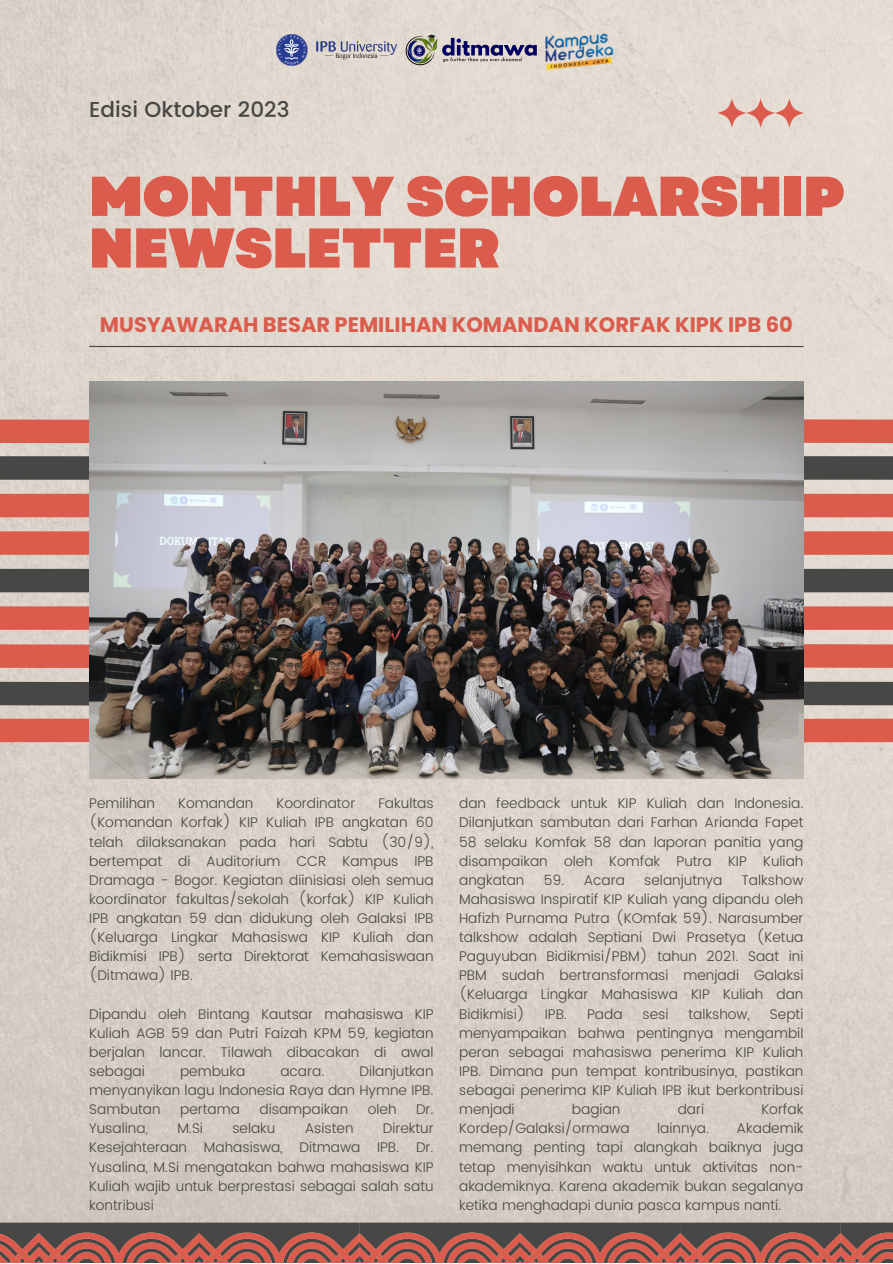
<style>
.page{position:relative;width:893px;height:1264px;background:#fff}
.page>*{position:absolute;margin:0;border:0;box-sizing:border-box;transform-origin:0 0}
.t1{font:900 55.95px/51.8px "Garet";color:#db5c4d}
.t2{font:500 21.6px "Poppins";color:#474745}
.t3{font:700 21px "Poppins";color:#db5c4d}
.t4{font:300 13.95px/19px "Poppins";color:#474745;text-align:justify}
</style>
<div class="page">
<img style="left:0;top:0;width:892px;height:1222px">
<svg style="left:0;top:419px;width:89px;height:37px;background:#db877a"></svg>
<svg style="left:0;top:456px;width:89px;height:38px;background:#807c77"></svg>
<svg style="left:0;top:494px;width:89px;height:248px;background:#be7f75"></svg>
<svg style="left:803px;top:419px;width:89px;height:37px;background:#dd8a7d"></svg>
<svg style="left:803px;top:456px;width:89px;height:38px;background:#837f7a"></svg>
<svg style="left:803px;top:494px;width:89px;height:248px;background:#c08278"></svg>
<img style="left:89px;top:382px;width:714px;height:396px">
<hr style="left:89px;top:346px;width:714px;height:1px;background:#474745">
<svg style="left:717px;top:98px;width:86px;height:30px;background:#e1b8ae"></svg>
<svg style="left:0;top:1222px;width:892px;height:40px;background:#89544c"></svg>
<img style="left:276px;top:34px;width:121px;height:32px">
<img style="left:404px;top:34px;width:134px;height:32px">
<img style="left:539px;top:24px;width:92px;height:53px">
<p class="t2" style="left:89px;top:97px;width:202px">Edisi Oktober 2023</p>
<p class="t1" style="left:89px;top:171px;width:756px">MONTHLY SCHOLARSHIP<br>NEWSLETTER</p>
<p class="t3" style="left:100px;top:310px;width:694px">MUSYAWARAH BESAR PEMILIHAN KOMANDAN KORFAK KIPK IPB 60</p>
<p class="t4" style="left:89px;top:794px;width:67px">Pemilihan</p>
<p class="t4" style="left:178px;top:794px;width:77px">Komandan</p>
<p class="t4" style="left:276px;top:794px;width:80px">Koordinator</p>
<p class="t4" style="left:89px;top:794px;width:346px;text-indent:289px">Fakultas (Komandan Korfak) KIP Kuliah IPB angkatan 60 telah dilaksanakan pada hari Sabtu (30/9), bertempat di Auditorium CCR Kampus IPB Dramaga - Bogor. Kegiatan diinisiasi oleh semua koordinator fakultas/sekolah (korfak) KIP Kuliah IPB angkatan 59 dan didukung oleh Galaksi IPB (Keluarga Lingkar Mahasiswa KIP Kuliah dan Bidikmisi IPB) serta Direktorat Kemahasiswaan (Ditmawa) IPB.</p>
<p class="t4" style="left:89px;top:1004px;width:346px">Dipandu oleh Bintang Kautsar mahasiswa KIP Kuliah AGB 59 dan Putri Faizah KPM 59, kegiatan berjalan lancar. Tilawah dibacakan di awal sebagai</p>
<p class="t4" style="left:89px;top:1061px;width:346px;text-indent:270px">Dilanjutkan menyanyikan lagu Indonesia Raya dan Hymne IPB.<br>Sambutan</p>
<p class="t4" style="left:180px;top:1061px;width:67px">pembuka</p>
<p class="t4" style="left:280px;top:1061px;width:46px">acara.</p>
<p class="t4" style="left:180px;top:1099px;width:61px">pertama</p>
<p class="t4" style="left:259px;top:1099px;width:90px">disampaikan</p>
<p class="t4" style="left:368px;top:1099px;width:30px">oleh</p>
<p class="t4" style="left:416px;top:1099px;width:19px">Dr.</p>
<p class="t4" style="left:89px;top:1118px;width:60px">Yusalina,</p>
<p class="t4" style="left:177px;top:1118px;width:27px">M.Si</p>
<p class="t4" style="left:232px;top:1118px;width:45px">selaku</p>
<p class="t4" style="left:305px;top:1118px;width:50px">Asisten</p>
<p class="t4" style="left:89px;top:1118px;width:346px;text-indent:293px">Direktur Kesejahteraan Mahasiswa, Ditmawa IPB. Dr.<br>Yusalina, M.Si mengatakan bahwa mahasiswa KIP Kuliah wajib untuk berprestasi sebagai salah satu kontribusi</p>
<p class="t4" style="left:459px;top:794px;width:346px">dan feedback untuk KIP Kuliah dan Indonesia.<br>Dilanjutkan sambutan dari Farhan Arianda Fapet 58 selaku Komfak 58 dan laporan panitia yang disampaikan oleh Komfak Putra KIP Kuliah angkatan</p>
<p class="t4" style="left:543px;top:870px;width:83px">59. Acara</p>
<p class="t4" style="left:644px;top:870px;width:79px">selanjutnya</p>
<p class="t4" style="left:459px;top:870px;width:346px;text-indent:282px">Talkshow Mahasiswa Inspiratif KIP Kuliah yang dipandu oleh Hafizh Purnama Putra (KOmfak 59). Narasumber talkshow adalah Septiani Dwi Prasetya (Ketua Paguyuban Bidikmisi/PBM) tahun 2021. Saat ini PBM sudah bertransformasi menjadi Galaksi (Keluarga Lingkar Mahasiswa KIP Kuliah dan Bidikmisi)</p>
<p class="t4" style="left:459px;top:1004px;width:346px;text-indent:311px">Septi menyampaikan bahwa pentingnya mengambil peran sebagai mahasiswa penerima KIP Kuliah IPB. Dimana pun tempat kontribusinya, pastikan sebagai penerima KIP Kuliah IPB ikut berkontribusi menjadi</p>
<p class="t4" style="left:545px;top:1004px;width:24px">IPB.</p>
<p class="t4" style="left:587px;top:1004px;width:37px">Pada</p>
<p class="t4" style="left:642px;top:1004px;width:27px">sesi</p>
<p class="t4" style="left:688px;top:1004px;width:63px">talkshow,</p>
<p class="t4" style="left:572px;top:1099px;width:50px">bagian</p>
<p class="t4" style="left:677px;top:1099px;width:28px">dari</p>
<p class="t4" style="left:761px;top:1099px;width:43px">Korfak</p>
<p class="t4" style="left:459px;top:1118px;width:172px">Kordep/Galaksi/ormawa</p>
<p class="t4" style="left:657px;top:1118px;width:54px">lainnya.</p>
<p class="t4" style="left:459px;top:1118px;width:346px;text-indent:277px">Akademik memang penting tapi alangkah baiknya juga tetap menyisihkan waktu untuk aktivitas non&shy;akademiknya. Karena akademik bukan segalanya ketika menghadapi dunia pasca kampus nanti.</p>
</div>
